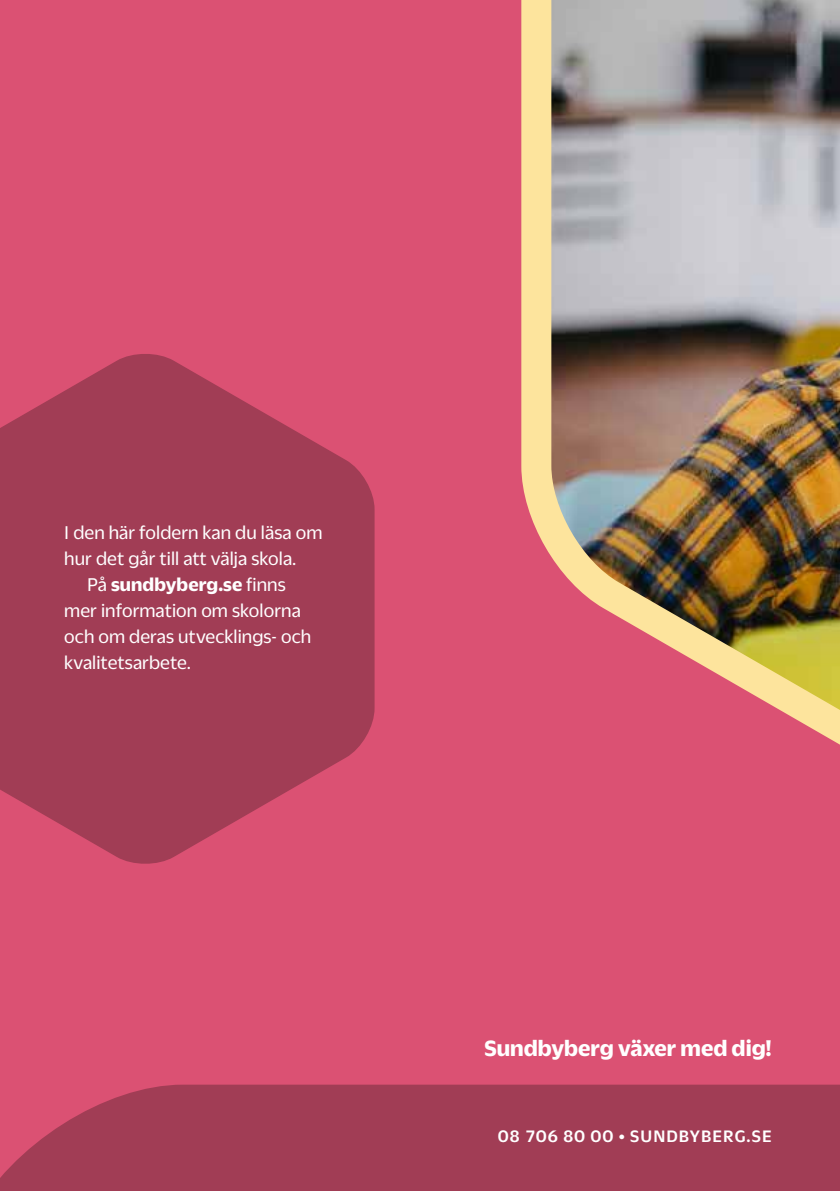
<style>
.page{position:relative;width:840px;height:1191px;background:#fff}
.page>*{position:absolute;margin:0;border:0;box-sizing:border-box;transform-origin:0 0}
.t1{font:700 24px "Duplicate Sans";color:#fff}
.t2{font:20px "Duplicate Sans";letter-spacing:.005em;color:#fff}
.t3{font:700 20px "Duplicate Sans";letter-spacing:.005em;color:#fff}
.t4{font:500 18px "Duplicate Sans";letter-spacing:.06em;color:#fff}
.s1{font-weight:400}
</style>
<div class="page">
<div style="left:0;top:0;width:839px;height:1191px;background:#db5173"></div>
<svg style="left:0;top:354px;width:374px;height:510px;fill:#a13d55"></svg>
<img style="left:521px;top:0;width:318px;height:744px">
<svg style="left:0;top:1084px;width:839px;height:107px;background:#a53e57"></svg>
<p class="t2" style="left:64px;top:519px;width:259px">I den här foldern kan du läsa om</p>
<p class="t2" style="left:64px;top:545px;width:233px">hur det går till att välja skola.</p>
<p class="t3" style="left:87px;top:571px;width:200px"><span class="s1">På</span> sundbyberg.se <span class="s1">finns</span></p>
<p class="t2" style="left:64px;top:597px;width:238px">mer information om skolorna</p>
<p class="t2" style="left:64px;top:623px;width:248px">och om deras utvecklings- och</p>
<p class="t2" style="left:64px;top:649px;width:128px">kvalitetsarbete.</p>
<p class="t1" style="left:484px;top:1031px;width:289px">Sundbyberg växer med dig!</p>
<p class="t4" style="left:497px;top:1124px;width:275px">08 706 80 00 • SUNDBYBERG.SE</p>
</div>
